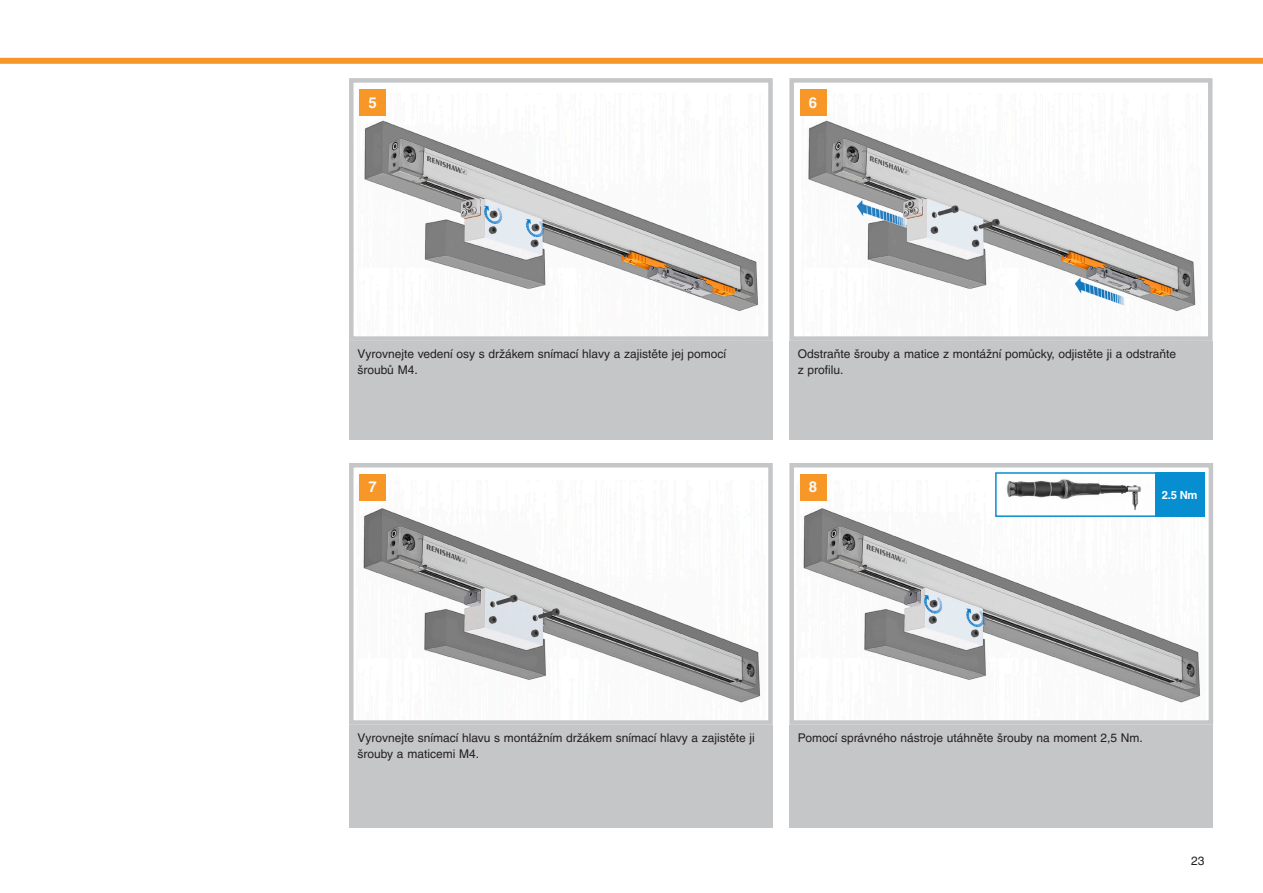
<style>
.page{position:relative;width:1263px;height:893px;background:#fff}
.page>*{position:absolute;margin:0;border:0;box-sizing:border-box;transform-origin:0 0}
.Numbers_10_bold_whit{font:700 15px "Helvetica LT Pro";color:#f8f8f9}
.Text_8_on_11_Roman{font:12px/16.5px "Helvetica LT Pro";color:#231f20}
.Annotation_7_5_white{font:700 11.25px "Helvetica LT Pro";color:#fff}
</style>
<div class="page">
<div style="left:0;top:58px;width:1263px;height:6px;background:#f79727"></div>
<img style="left:808px;top:94px;width:388px;height:217px">
<div style="left:789px;top:78px;width:423px;height:263px;border:4px solid #c5c6c8"></div>
<img style="left:364px;top:120px;width:394px;height:191px">
<div style="left:349px;top:78px;width:424px;height:263px;border:4px solid #c5c6c8"></div>
<img style="left:359px;top:500px;width:402px;height:203px">
<div style="left:349px;top:463px;width:424px;height:262px;border:4px solid #c5c6c8"></div>
<img style="left:800px;top:480px;width:405px;height:223px">
<div style="left:789px;top:463px;width:424px;height:262px;border:4px solid #c5c6c8"></div>
<svg style="left:994px;top:472px;width:170px;height:46px"></svg>
<div style="left:1155px;top:472px;width:49px;height:45px;background:#068ed0"></div>
<div style="left:349px;top:341px;width:424px;height:98px;background:#c5c6c8"></div>
<div style="left:349px;top:725px;width:424px;height:103px;background:#c5c6c8"></div>
<div style="left:789px;top:341px;width:423px;height:98px;background:#c5c6c8"></div>
<div style="left:359px;top:89px;width:27px;height:27px;background:#f79727"></div>
<div style="left:800px;top:89px;width:26px;height:27px;background:#f79727"></div>
<div style="left:359px;top:474px;width:27px;height:26px;background:#f79727"></div>
<div style="left:800px;top:474px;width:26px;height:26px;background:#f79727"></div>
<div style="left:789px;top:725px;width:424px;height:103px;background:#c5c6c8"></div>
<p class="Numbers_10_bold_whit" style="left:369px;top:93px;width:10px">5</p>
<p class="Numbers_10_bold_whit" style="left:809px;top:93px;width:10px">6</p>
<p class="Text_8_on_11_Roman" style="left:358px;top:345px;width:370px">Vyrovnejte vedení osy s držákem snímací hlavy a zajistěte jej pomocí šroubů M4.</p>
<p class="Text_8_on_11_Roman" style="left:798px;top:345px;width:380px">Odstraňte šrouby a matice z montážní pomůcky, odjistěte ji a odstraňte z profilu.</p>
<p class="Numbers_10_bold_whit" style="left:369px;top:478px;width:10px">7</p>
<p class="Numbers_10_bold_whit" style="left:809px;top:478px;width:10px">8</p>
<p class="Annotation_7_5_white" style="left:1162px;top:488px;width:37px">2.5 Nm</p>
<p class="Text_8_on_11_Roman" style="left:358px;top:729px;width:399px">Vyrovnejte snímací hlavu s montážním držákem snímací hlavy a zajistěte ji šrouby a maticemi M4.</p>
<p class="Text_8_on_11_Roman" style="left:798px;top:729px;width:346px">Pomocí správného nástroje utáhněte šrouby na moment 2,5 Nm.</p>
<p class="Text_8_on_11_Roman" style="left:1191px;top:853px;width:15px">23</p>
</div>
